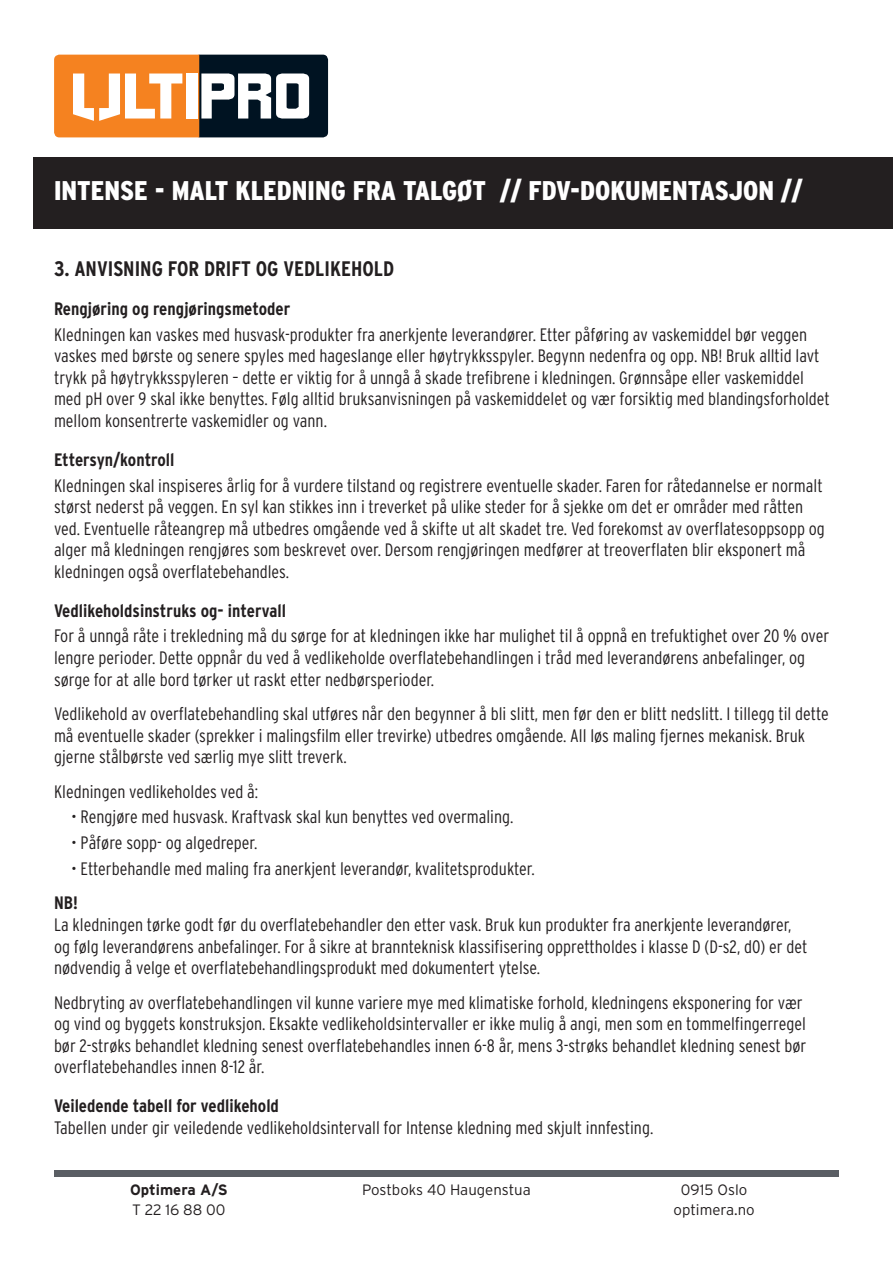
<style>
.page{position:relative;width:893px;height:1263px;background:#fff}
.page>*{position:absolute;margin:0;border:0;box-sizing:border-box;transform-origin:0 0}
.Overskrift_hvit{font:900 27px "Interstate Condensed";color:#fff}
.mengdetekst{font:700 21px "Interstate Condensed";color:#231f20}
.mengdetekst-2{font:300 18px/21.6px "Interstate Condensed";color:#231f20}
.mengdetekst-3{font:700 18px "Interstate Condensed";color:#231f20}
.t1{font:300 15px "Interstate";color:#231f20}
.t2{font:700 15px "Interstate";color:#231f20}
</style>
<div class="page">
<div style="left:54px;top:1170px;width:785px;height:7px;background:#5a5e64"></div>
<div style="left:33px;top:157px;width:860px;height:72px;background:#231f20"></div>
<svg style="left:54px;top:55px;width:274px;height:82px"></svg>
<p class="Overskrift_hvit" style="left:54px;top:176px;width:750px">INTENSE - MALT KLEDNING FRA TALGØT // FDV-DOKUMENTASJON //</p>
<p class="mengdetekst" style="left:54px;top:257px;width:342px">3. ANVISNING FOR DRIFT OG VEDLIKEHOLD</p>
<p class="mengdetekst-3" style="left:54px;top:298px;width:238px">Rengjøring og rengjøringsmetoder</p>
<p class="mengdetekst-2" style="left:54px;top:323px;width:777px">Kledningen kan vaskes med husvask-produkter fra anerkjente leverandører. Etter påføring av vaskemiddel bør veggen vaskes med børste og senere spyles med hageslange eller høytrykksspyler. Begynn nedenfra og opp. NB! Bruk alltid lavt trykk på høytrykksspyleren – dette er viktig for å unngå å skade trefibrene i kledningen. Grønnsåpe eller vaskemiddel med pH over 9 skal ikke benyttes. Følg alltid bruksanvisningen på vaskemiddelet og vær forsiktig med blandingsforholdet mellom konsentrerte vaskemidler og vann.</p>
<p class="mengdetekst-3" style="left:54px;top:449px;width:122px">Ettersyn/kontroll</p>
<p class="mengdetekst-2" style="left:54px;top:474px;width:772px">Kledningen skal inspiseres årlig for å vurdere tilstand og registrere eventuelle skader. Faren for råtedannelse er normalt størst nederst på veggen. En syl kan stikkes inn i treverket på ulike steder for å sjekke om det er områder med råtten ved. Eventuelle råteangrep må utbedres omgående ved å skifte ut alt skadet tre. Ved forekomst av overflatesoppsopp og alger må kledningen rengjøres som beskrevet over. Dersom rengjøringen medfører at treoverflaten blir eksponert må kledningen også overflatebehandles.</p>
<p class="mengdetekst-3" style="left:54px;top:600px;width:233px">Vedlikeholdsinstruks og- intervall</p>
<p class="mengdetekst-2" style="left:54px;top:625px;width:777px">For å unngå råte i trekledning må du sørge for at kledningen ikke har mulighet til å oppnå en trefuktighet over 20 % over lengre perioder. Dette oppnår du ved å vedlikeholde overflatebehandlingen i tråd med leverandørens anbefalinger, og sørge for at alle bord tørker ut raskt etter nedbørsperioder.</p>
<p class="mengdetekst-2" style="left:54px;top:703px;width:776px">Vedlikehold av overflatebehandling skal utføres når den begynner å bli slitt, men før den er blitt nedslitt. I tillegg til dette må eventuelle skader (sprekker i malingsfilm eller trevirke) utbedres omgående. All løs maling fjernes mekanisk. Bruk gjerne stålbørste ved særlig mye slitt treverk.</p>
<p class="mengdetekst-2" style="left:54px;top:780px;width:206px">Kledningen vedlikeholdes ved å:</p>
<p class="mengdetekst-2" style="left:71px;top:806px;width:444px">• Rengjøre med husvask. Kraftvask skal kun benyttes ved overmaling.</p>
<p class="mengdetekst-2" style="left:71px;top:832px;width:188px">• Påføre sopp- og algedreper.</p>
<p class="mengdetekst-2" style="left:71px;top:858px;width:465px">• Etterbehandle med maling fra anerkjent leverandør, kvalitetsprodukter.</p>
<p class="mengdetekst-3" style="left:54px;top:893px;width:25px">NB!</p>
<p class="mengdetekst-2" style="left:54px;top:914px;width:755px">La kledningen tørke godt før du overflatebehandler den etter vask. Bruk kun produkter fra anerkjente leverandører, og følg leverandørens anbefalinger. For å sikre at brannteknisk klassifisering opprettholdes i klasse D (D-s2, d0) er det nødvendig å velge et overflatebehandlingsprodukt med dokumentert ytelse.</p>
<p class="mengdetekst-2" style="left:54px;top:991px;width:754px">Nedbryting av overflatebehandlingen vil kunne variere mye med klimatiske forhold, kledningens eksponering for vær og vind og byggets konstruksjon. Eksakte vedlikeholdsintervaller er ikke mulig å angi, men som en tommelfingerregel bør 2-strøks behandlet kledning senest overflatebehandles innen 6-8 år, mens 3-strøks behandlet kledning senest bør overflatebehandles innen 8-12 år.</p>
<p class="mengdetekst-3" style="left:54px;top:1096px;width:226px">Veiledende tabell for vedlikehold</p>
<p class="mengdetekst-2" style="left:54px;top:1116px;width:601px">Tabellen under gir veiledende vedlikeholdsintervall for Intense kledning med skjult innfesting.</p>
<p class="t2" style="left:130px;top:1181px;width:99px">Optimera A/S</p>
<p class="t1" style="left:362px;top:1181px;width:170px">Postboks 40 Haugenstua</p>
<p class="t1" style="left:681px;top:1181px;width:68px">0915 Oslo</p>
<p class="t1" style="left:132px;top:1201px;width:95px">T 22 16 88 00</p>
<p class="t1" style="left:673px;top:1201px;width:83px">optimera.no</p>
</div>
